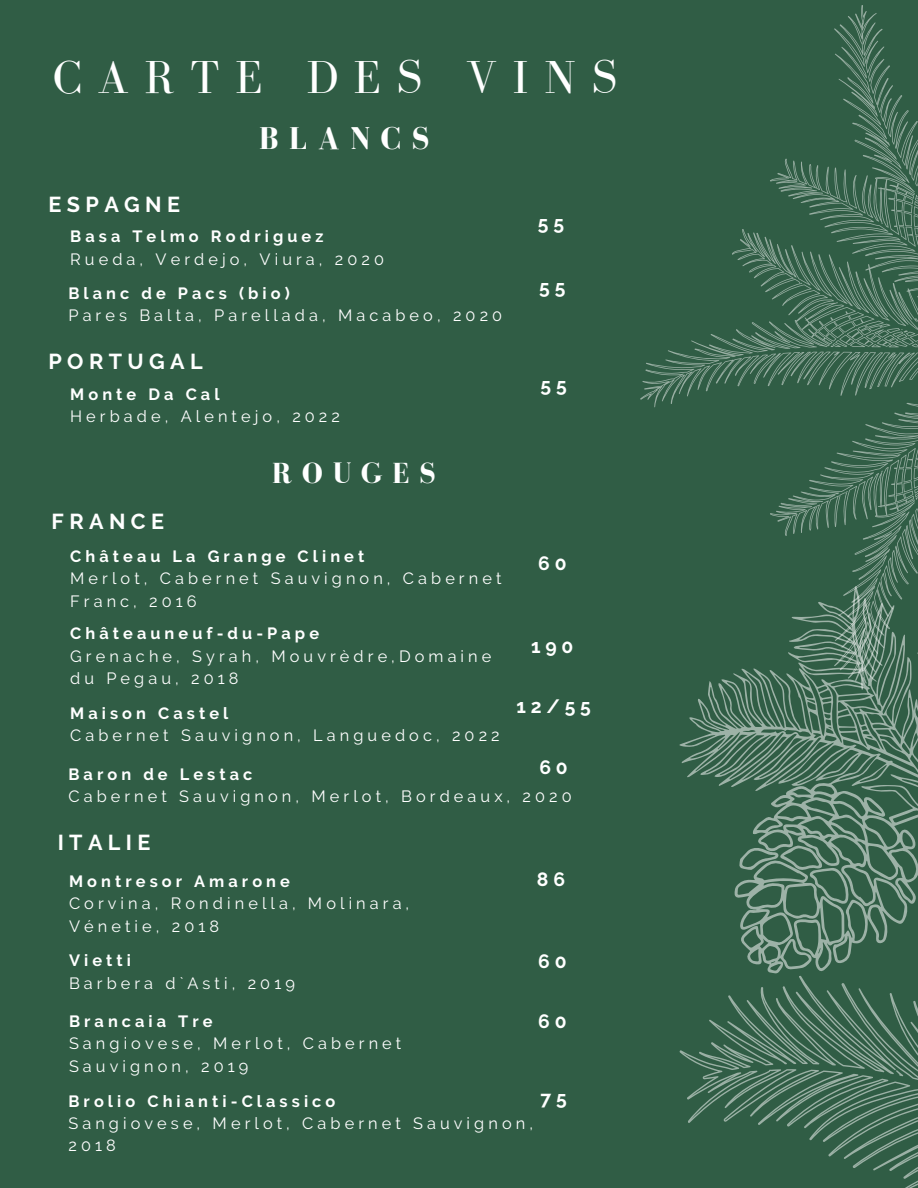
<style>
.page{position:relative;width:918px;height:1188px;background:#305d45}
.page>*{position:absolute;margin:0;border:0;box-sizing:border-box;transform-origin:0 0}
.t1{font:47.55px "Bodoni FLF";letter-spacing:.33em;color:#fff}
.t2{font:700 32.4px "Bodoni FLF";letter-spacing:.33em;color:#fff}
.t3{font:700 29.85px "Bodoni FLF";letter-spacing:.33em;color:#fff}
.t4{font:700 21.6px "Raleway";letter-spacing:.25em;color:#fff}
.t5{font:700 19.2px "Raleway";letter-spacing:.25em;color:#fff}
.t6{font:16.35px/22.4px "Raleway";letter-spacing:.25em;color:#fff}
.t7{font:700 16.35px "Raleway";letter-spacing:.25em;color:#fff}
</style>
<div class="page">
<svg style="left:679px;top:690px;width:239px;height:226px"></svg>
<svg style="left:737px;top:838px;width:123px;height:71px"></svg>
<svg style="left:679px;top:916px;width:239px;height:272px"></svg>
<svg style="left:896px;top:1069px;width:7px;height:9px"></svg>
<svg style="left:640px;top:5px;width:278px;height:685px"></svg>
<svg style="left:896px;top:188px;width:22px;height:65px"></svg>
<p class="t1" style="left:53px;top:52px;width:566px">CARTE DES VINS</p>
<h1 class="t2" style="left:259px;top:121px;width:172px">BLANCS</h1>
<h4 class="t4" style="left:48px;top:191px;width:133px">ESPAGNE</h4>
<h4 class="t7" style="left:70px;top:227px;width:255px">Basa Telmo Rodriguez</h4>
<p class="t6" style="left:70px;top:248px;width:315px">Rueda, Verdejo, Viura, 2020</p>
<p class="t7" style="left:68px;top:283px;width:223px">Blanc de Pacs (bio)</p>
<p class="t6" style="left:68px;top:304px;width:435px">Pares Balta, Parellada, Macabeo, 2020</p>
<p class="t4" style="left:48px;top:349px;width:156px">PORTUGAL</p>
<p class="t7" style="left:70px;top:384px;width:151px">Monte Da Cal</p>
<p class="t6" style="left:70px;top:405px;width:271px">Herbade, Alentejo, 2022</p>
<p class="t4" style="left:52px;top:509px;width:114px">FRANCE</p>
<p class="t3" style="left:272px;top:457px;width:165px">ROUGES</p>
<p class="t7" style="left:70px;top:547px;width:296px">Château La Grange Clinet</p>
<p class="t6" style="left:70px;top:567px;width:433px">Merlot, Cabernet Sauvignon, Cabernet<br>Franc, 2016</p>
<p class="t7" style="left:70px;top:624px;width:250px">Châteauneuf-du-Pape</p>
<p class="t6" style="left:70px;top:645px;width:423px">Grenache, Syrah, Mouvrèdre,Domaine du Pegau, 2018</p>
<h2 class="t5" style="left:538px;top:212px;width:28px">55</h2>
<h3 class="t5" style="left:539px;top:276px;width:28px">55</h3>
<p class="t5" style="left:541px;top:374px;width:28px">55</p>
<p class="t5" style="left:538px;top:551px;width:30px">60</p>
<p class="t5" style="left:531px;top:635px;width:44px">190</p>
<p class="t5" style="left:516px;top:695px;width:76px">12/55</p>
<p class="t7" style="left:70px;top:703px;width:160px">Maison Castel</p>
<p class="t6" style="left:70px;top:724px;width:431px">Cabernet Sauvignon, Languedoc, 2022</p>
<p class="t7" style="left:68px;top:765px;width:185px">Baron de Lestac</p>
<p class="t6" style="left:68px;top:785px;width:505px">Cabernet Sauvignon, Merlot, Bordeaux, 2020</p>
<p class="t5" style="left:539px;top:756px;width:30px">60</p>
<h3 class="t4" style="left:58px;top:830px;width:94px">ITALIE</h3>
<h2 class="t7" style="left:69px;top:872px;width:222px">Montresor Amarone</h2>
<p class="t5" style="left:537px;top:868px;width:30px">86</p>
<h3 class="t6" style="left:69px;top:892px;width:342px">Corvina, Rondinella, Molinara,<br>Vénetie, 2018</h3>
<p class="t5" style="left:538px;top:950px;width:30px">60</p>
<p class="t7" style="left:69px;top:951px;width:64px">Vietti</p>
<p class="t6" style="left:69px;top:972px;width:227px">Barbera d`Asti, 2019</p>
<p class="t7" style="left:69px;top:1012px;width:145px">Brancaia Tre</p>
<p class="t6" style="left:69px;top:1032px;width:334px">Sangiovese, Merlot, Cabernet<br>Sauvignon, 2019</p>
<p class="t5" style="left:538px;top:1010px;width:30px">60</p>
<p class="t7" style="left:68px;top:1091px;width:268px">Brolio Chianti-Classico</p>
<p class="t6" style="left:68px;top:1112px;width:466px">Sangiovese, Merlot, Cabernet Sauvignon,<br>2018</p>
<h3 class="t5" style="left:540px;top:1087px;width:28px">75</h3>
</div>
